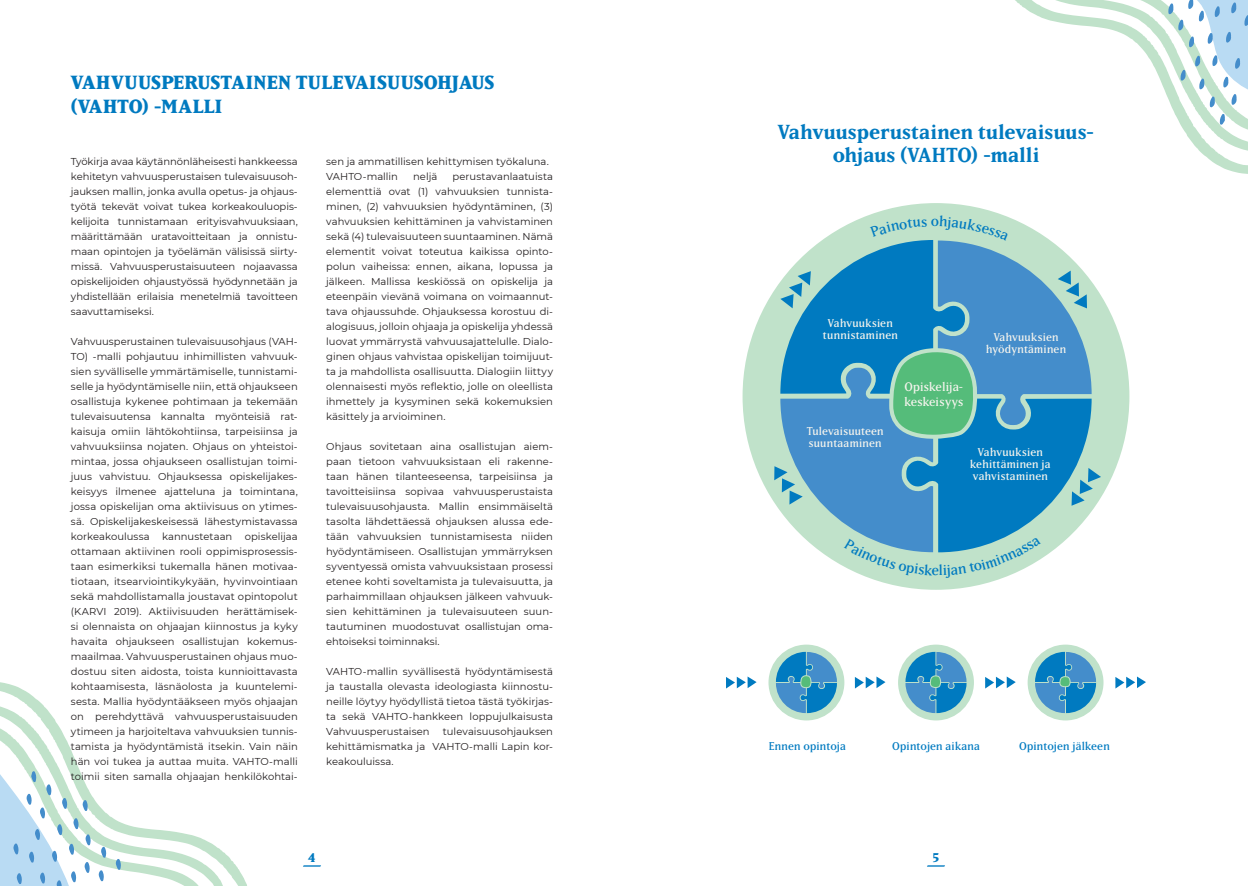
<style>
.page{position:relative;width:1248px;height:886px;background:#fff}
.page>*{position:absolute;margin:0;border:0;box-sizing:border-box;transform-origin:0 0}
.Otsikko_3{font:700 20px/22.5px "Matrix IIOT";letter-spacing:.01em;color:#007ac0;text-align:center}
.Väliotsikko_Sininen{font:800 18.75px/23.8px "Matrix IIOT";letter-spacing:.02em;color:#007ac0}
.t1{font:14.12px "Matrix IIOT";color:#007ac0}
.t2{font:800 12.5px "Matrix IIOT";color:#007ac0}
.Ingressi{font:12.12px "Matrix IIOT";letter-spacing:.01em;color:#f5f4ed}
.Ingressi-2{font:11.12px/12.1px "Matrix IIOT";letter-spacing:.02em;color:#f5f4ed;text-align:center}
.Ingressi-3{font:11.12px "Matrix IIOT";letter-spacing:.01em;color:#007ac0}
.Leipäteksti{font:10px/15px "Montserrat";color:#231f20;text-align:justify}
</style>
<div class="page">
<svg style="left:1015px;top:0;width:233px;height:174px"></svg>
<svg style="left:0;top:682px;width:247px;height:204px"></svg>
<svg style="left:0;top:703px;width:226px;height:183px"></svg>
<svg style="left:303px;top:865px;width:18px;height:2px"></svg>
<svg style="left:927px;top:865px;width:18px;height:2px"></svg>
<div style="left:742px;top:203px;width:387px;height:387px;background:#c0e2ca;border-radius:50%"></div>
<div style="left:768px;top:644px;width:76px;height:76px;background:#c0e2ca;border-radius:50%"></div>
<svg style="left:775px;top:652px;width:61px;height:61px"></svg>
<div style="left:898px;top:644px;width:75px;height:76px;background:#c0e2ca;border-radius:50%"></div>
<svg style="left:905px;top:652px;width:61px;height:61px"></svg>
<div style="left:1027px;top:644px;width:76px;height:76px;background:#c0e2ca;border-radius:50%"></div>
<svg style="left:1034px;top:652px;width:61px;height:61px"></svg>
<svg style="left:854px;top:676px;width:31px;height:12px"></svg>
<svg style="left:726px;top:676px;width:30px;height:12px"></svg>
<svg style="left:985px;top:676px;width:30px;height:12px"></svg>
<svg style="left:1115px;top:676px;width:30px;height:12px"></svg>
<svg style="left:774px;top:215px;width:326px;height:363px"></svg>
<p class="Väliotsikko_Sininen" style="left:71px;top:70px;width:425px">VAHVUUSPERUSTAINEN TULEVAISUUSOHJAUS (VAHTO) -MALLI</p>
<p class="Leipäteksti" style="left:71px;top:154px;width:228px">Työkirja avaa käytännönläheisesti hankkeessa kehitetyn vahvuusperustaisen tulevaisuusoh&shy;jauksen mallin, jonka avulla opetus- ja ohjaus&shy;työtä tekevät voivat tukea korkeakouluopis&shy;kelijoita tunnistamaan erityisvahvuuksiaan, määrittämään uratavoitteitaan ja onnistu&shy;maan opintojen ja työelämän välisissä siirty&shy;missä. Vahvuusperustaisuuteen nojaavassa opiskelijoiden ohjaustyössä hyödynnetään ja yhdistellään erilaisia menetelmiä tavoitteen saavuttamiseksi.</p>
<p class="Leipäteksti" style="left:71px;top:334px;width:228px">Vahvuusperustainen tulevaisuusohjaus (VAH-TO) -malli pohjautuu inhimillisten vahvuuk&shy;sien syvälliselle ymmärtämiselle, tunnistami&shy;selle ja hyödyntämiselle niin, että ohjaukseen osallistuja kykenee pohtimaan ja tekemään tulevaisuutensa kannalta myönteisiä rat&shy;kaisuja omiin lähtökohtiinsa, tarpeisiinsa ja vahvuuksiinsa nojaten. Ohjaus on yhteistoi&shy;mintaa, jossa ohjaukseen osallistujan toimi&shy;juus vahvistuu. Ohjauksessa opiskelijakes&shy;keisyys ilmenee ajatteluna ja toimintana, jossa opiskelijan oma aktiivisuus on ytimes&shy;sä. Opiskelijakeskeisessä lähestymistavassa korkeakoulussa kannustetaan opiskelijaa ottamaan aktiivinen rooli oppimisprosessis&shy;taan esimerkiksi tukemalla hänen motivaa&shy;tiotaan, itsearviointikykyään, hyvinvointiaan sekä mahdollistamalla joustavat opintopolut (KARVI 2019). Aktiivisuuden herättämisek&shy;si olennaista on ohjaajan kiinnostus ja kyky havaita ohjaukseen osallistujan kokemus&shy;maailmaa. Vahvuusperustainen ohjaus muo&shy;dostuu siten aidosta, toista kunnioittavasta kohtaamisesta, läsnäolosta ja kuuntelemi&shy;sesta. Mallia hyödyntääkseen myös ohjaajan on perehdyttävä vahvuusperustaisuuden ytimeen ja harjoiteltava vahvuuksien tunnis&shy;tamista ja hyödyntämistä itsekin. Vain näin hän voi tukea ja auttaa muita. VAHTO-malli toimii siten samalla ohjaajan henkilökohtai-</p>
<p class="Leipäteksti" style="left:326px;top:154px;width:224px">sen ja ammatillisen kehittymisen työkaluna.</p>
<p class="Leipäteksti" style="left:326px;top:169px;width:73px">VAHTO-mallin</p>
<p class="Leipäteksti" style="left:413px;top:169px;width:26px">neljä</p>
<p class="Leipäteksti" style="left:326px;top:169px;width:228px;text-indent:126px">perustavanlaatuista elementtiä ovat (1) vahvuuksien tunnista&shy;minen, (2) vahvuuksien hyödyntäminen, (3) vahvuuksien kehittäminen ja vahvistaminen sekä (4) tulevaisuuteen suuntaaminen. Nämä elementit voivat toteutua kaikissa opinto&shy;polun vaiheissa: ennen, aikana, lopussa ja jälkeen. Mallissa keskiössä on opiskelija ja eteenpäin vievänä voimana on voimaannut&shy;tava ohjaussuhde. Ohjauksessa korostuu di&shy;alogisuus, jolloin ohjaaja ja opiskelija yhdessä luovat ymmärrystä vahvuusajattelulle. Dialo&shy;ginen ohjaus vahvistaa opiskelijan toimijuut&shy;ta ja mahdollista osallisuutta. Dialogiin liittyy olennaisesti myös reflektio, jolle on oleellista ihmettely ja kysyminen sekä kokemuksien käsittely ja arvioiminen.</p>
<p class="Leipäteksti" style="left:326px;top:439px;width:228px">Ohjaus sovitetaan aina osallistujan aiem&shy;paan tietoon vahvuuksistaan eli rakenne&shy;taan hänen tilanteeseensa, tarpeisiinsa ja tavoitteisiinsa sopivaa vahvuusperustaista tulevaisuusohjausta. Mallin ensimmäiseltä tasolta lähdettäessä ohjauksen alussa ede&shy;tään vahvuuksien tunnistamisesta niiden hyödyntämiseen. Osallistujan ymmärryksen syventyessä omista vahvuuksistaan prosessi etenee kohti soveltamista ja tulevaisuutta, ja parhaimmillaan ohjauksen jälkeen vahvuuk&shy;sien kehittäminen ja tulevaisuuteen suun&shy;tautuminen muodostuvat osallistujan oma&shy;ehtoiseksi toiminnaksi.</p>
<p class="Leipäteksti" style="left:326px;top:664px;width:228px">VAHTO-mallin syvällisestä hyödyntämisestä ja taustalla olevasta ideologiasta kiinnostu&shy;neille löytyy hyödyllistä tietoa tästä työkirjas&shy;ta sekä VAHTO-hankkeen loppujulkaisusta Vahvuusperustaisen</p>
<p class="Leipäteksti" style="left:326px;top:724px;width:228px;text-indent:117px">tulevaisuusohjauksen kehittämismatka ja VAHTO-malli Lapin kor&shy;keakouluissa.</p>
<p class="Otsikko_3" style="left:777px;top:120px;width:318px">Vahvuusperustainen tulevaisuus&shy;ohjaus (VAHTO) -malli</p>
<h3 class="t1" style="left:930px;top:213px;width:10px">o</h3>
<p class="Ingressi-2" style="left:827px;top:316px;width:66px">Vahvuuksien</p>
<p class="Ingressi-2" style="left:822px;top:328px;width:76px">tunnistaminen</p>
<p class="Ingressi-2" style="left:986px;top:330px;width:81px">Vahvuuksien hyödyntäminen</p>
<p class="Ingressi-2" style="left:806px;top:425px;width:78px;text-align:left">Tulevaisuuteen suuntaaminen</p>
<p class="Ingressi" style="left:904px;top:380px;width:60px">Opiskelija-</p>
<p class="Ingressi" style="left:904px;top:394px;width:60px">keskeisyys</p>
<p class="Ingressi-2" style="left:970px;top:446px;width:82px">Vahvuuksien kehittäminen ja vahvistaminen</p>
<p class="Ingressi-3" style="left:768px;top:739px;width:79px">Ennen opintoja</p>
<p class="Ingressi-3" style="left:892px;top:739px;width:89px">Opintojen aikana</p>
<p class="Ingressi-3" style="left:1018px;top:739px;width:92px">Opintojen jälkeen</p>
<p class="t2" style="left:308px;top:849px;width:9px">4</p>
<p class="t2" style="left:932px;top:849px;width:8px">5</p>
</div>
